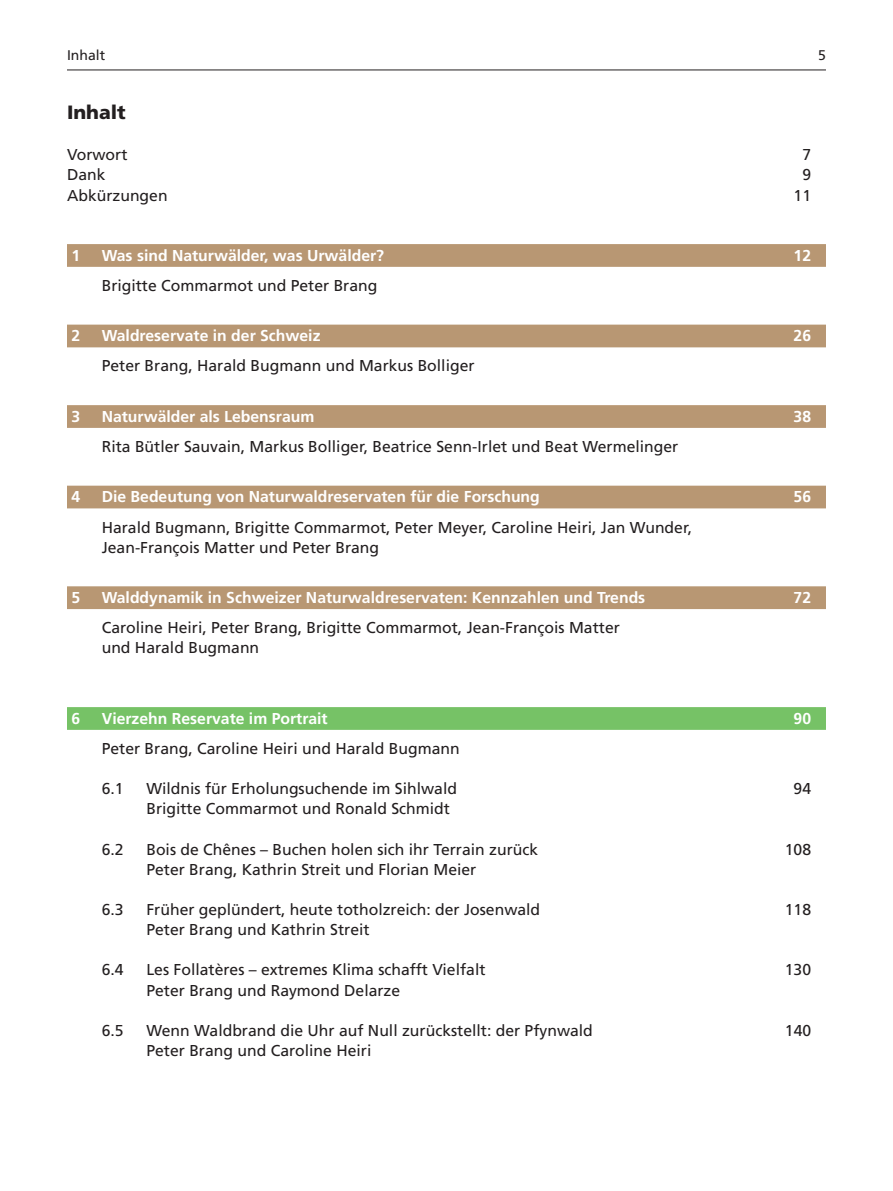
<style>
.page{position:relative;width:893px;height:1191px;background:#fff}
.page>*{position:absolute;margin:0;border:0;box-sizing:border-box;transform-origin:0 0}
.t1{font:900 19.25px "Frutiger";color:#231f20}
.t2{font:15.75px/20.1px "Frutiger LT Com";color:#231f20}
.t3{font:700 15.75px "Frutiger LT Com";color:#fff}
.t4{font:14px "Frutiger LT Com";color:#231f20}
</style>
<div class="page">
<hr style="left:67px;top:69px;width:759px;height:1px;background:#231f20">
<div style="left:67px;top:244px;width:759px;height:23px;background:#b89773"></div>
<div style="left:67px;top:325px;width:759px;height:22px;background:#b89773"></div>
<div style="left:67px;top:405px;width:759px;height:23px;background:#b89773"></div>
<div style="left:67px;top:486px;width:759px;height:22px;background:#b89773"></div>
<div style="left:67px;top:586px;width:759px;height:23px;background:#b89773"></div>
<div style="left:67px;top:707px;width:759px;height:23px;background:#76c266"></div>
<p class="t4" style="left:67px;top:46px;width:40px">Inhalt</p>
<p class="t4" style="left:818px;top:46px;width:9px">5</p>
<p class="t1" style="left:67px;top:101px;width:60px">Inhalt</p>
<p class="t2" style="left:67px;top:145px;width:62px">Vorwort</p>
<p class="t2" style="left:802px;top:145px;width:10px">7</p>
<p class="t2" style="left:67px;top:165px;width:40px">Dank</p>
<p class="t2" style="left:802px;top:165px;width:10px">9</p>
<p class="t2" style="left:67px;top:185px;width:102px">Abkürzungen</p>
<p class="t2" style="left:794px;top:185px;width:19px">11</p>
<p class="t3" style="left:71px;top:246px;width:10px">1</p>
<p class="t3" style="left:102px;top:246px;width:284px">Was sind Naturwälder, was Urwälder?</p>
<p class="t3" style="left:794px;top:246px;width:19px">12</p>
<p class="t2" style="left:102px;top:275px;width:277px">Brigitte Commarmot und Peter Brang</p>
<p class="t3" style="left:71px;top:327px;width:10px">2</p>
<p class="t3" style="left:102px;top:327px;width:220px">Waldreservate in der Schweiz</p>
<p class="t3" style="left:794px;top:327px;width:19px">26</p>
<p class="t2" style="left:102px;top:356px;width:374px">Peter Brang, Harald Bugmann und Markus Bolliger</p>
<p class="t3" style="left:71px;top:407px;width:10px">3</p>
<p class="t3" style="left:102px;top:407px;width:214px">Naturwälder als Lebensraum</p>
<p class="t3" style="left:794px;top:407px;width:19px">38</p>
<p class="t2" style="left:102px;top:436px;width:578px">Rita Bütler Sauvain, Markus Bolliger, Beatrice Senn-Irlet und Beat Wermelinger</p>
<p class="t3" style="left:71px;top:488px;width:10px">4</p>
<p class="t3" style="left:102px;top:488px;width:440px">Die Bedeutung von Naturwaldreservaten für die Forschung</p>
<p class="t3" style="left:794px;top:488px;width:19px">56</p>
<p class="t2" style="left:102px;top:517px;width:592px">Harald Bugmann, Brigitte Commarmot, Peter Meyer, Caroline Heiri, Jan Wunder,<br>Jean-François Matter und Peter Brang</p>
<p class="t3" style="left:71px;top:588px;width:10px">5</p>
<p class="t3" style="left:102px;top:588px;width:545px">Walddynamik in Schweizer Naturwaldreservaten: Kennzahlen und Trends</p>
<p class="t3" style="left:794px;top:588px;width:19px">72</p>
<p class="t2" style="left:102px;top:618px;width:520px">Caroline Heiri, Peter Brang, Brigitte Commarmot, Jean-François Matter und Harald Bugmann</p>
<p class="t3" style="left:71px;top:709px;width:10px">6</p>
<p class="t3" style="left:102px;top:709px;width:227px">Vierzehn Reservate im Portrait</p>
<p class="t3" style="left:794px;top:709px;width:19px">90</p>
<p class="t2" style="left:102px;top:738px;width:359px">Peter Brang, Caroline Heiri und Harald Bugmann</p>
<p class="t2" style="left:102px;top:779px;width:23px">6.1</p>
<p class="t2" style="left:146px;top:779px;width:312px">Wildnis für Erholungsuchende im Sihlwald</p>
<p class="t2" style="left:794px;top:779px;width:19px">94</p>
<p class="t2" style="left:146px;top:799px;width:305px">Brigitte Commarmot und Ronald Schmidt</p>
<p class="t2" style="left:102px;top:839px;width:23px">6.2</p>
<p class="t2" style="left:146px;top:839px;width:393px">Bois de Chênes – Buchen holen sich ihr Terrain zurück</p>
<p class="t2" style="left:785px;top:839px;width:28px">108</p>
<p class="t2" style="left:146px;top:859px;width:331px">Peter Brang, Kathrin Streit und Florian Meier</p>
<p class="t2" style="left:102px;top:899px;width:23px">6.3</p>
<p class="t2" style="left:146px;top:899px;width:395px">Früher geplündert, heute totholzreich: der Josenwald</p>
<p class="t2" style="left:785px;top:899px;width:28px">118</p>
<p class="t2" style="left:146px;top:919px;width:225px">Peter Brang und Kathrin Streit</p>
<p class="t2" style="left:102px;top:960px;width:23px">6.4</p>
<p class="t2" style="left:146px;top:960px;width:341px">Les Follatères – extremes Klima schafft Vielfalt</p>
<p class="t2" style="left:785px;top:960px;width:28px">130</p>
<p class="t2" style="left:146px;top:980px;width:255px">Peter Brang und Raymond Delarze</p>
<p class="t2" style="left:102px;top:1020px;width:23px">6.5</p>
<p class="t2" style="left:146px;top:1020px;width:448px">Wenn Waldbrand die Uhr auf Null zurückstellt: der Pfynwald</p>
<p class="t2" style="left:785px;top:1020px;width:28px">140</p>
<p class="t2" style="left:146px;top:1040px;width:226px">Peter Brang und Caroline Heiri</p>
</div>
